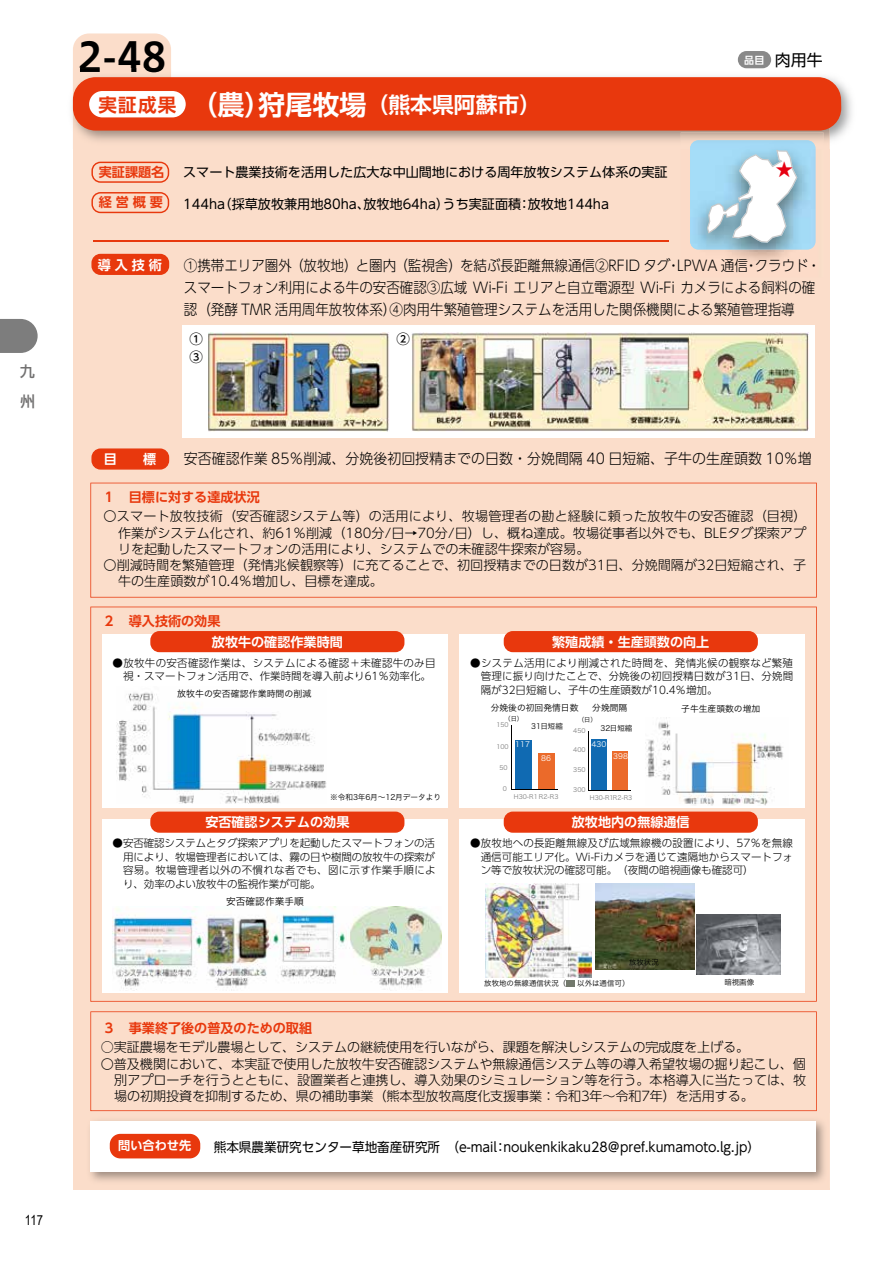
<style>
.page{position:relative;width:893px;height:1263px;background:#fff}
.page>*{position:absolute;margin:0;border:0;box-sizing:border-box;transform-origin:0 0}
.t1{font:40.5px "Hiragino UD Sans Std N W6 90 pv RKSJ H";color:#000}
.t2{font:21.9px "UD Shin Go Pro De Bold 90 pv RKSJ H";color:#fff}
.t3{font:18.6px "UD Shin Go Pro De Bold 90 pv RKSJ H";color:#e8380d}
.t4{font:17.7px "Koz Go Pr 6 N Regular 90 pv RKSJ H";color:#e60012}
.t5{font:15.9px "UD Shin Go Pro";color:#000}
.t6{font:500 14.85px/29.7px "UD Shin Go Pro";color:#727171}
.t7{font:14.55px/21.8px "UD Shin Go Pro Light 90 pv RKSJ H";color:#000;scale:.93 1}
.t8{font:14.55px "UD Shin Go Pro Light 90 pv RKSJ H";color:#000;scale:.96 1}
.t9{font:13.8px "Arial Narrow";color:#000}
.t10{font:13.5px "UD Shin Go Pro Medium 90 pv RKSJ H";color:#000}
.t11{font:13.05px "UD Shin Go Pro Light 90 pv RKSJ H";letter-spacing:-.005em;color:#000}
.t12{font:13.05px "UD Shin Go Pro Regular 90 pv RKSJ H";color:#000}
.t13{font:13.05px "UD Shin Go Pro Regular 90 pv RKSJ H";color:#000;scale:.96 1}
.t14{font:13.05px "UD Shin Go Pro Light 90 pv RKSJ H";letter-spacing:.015em;color:#000}
.t15{font:13.05px "UD Shin Go Pro De Bold 90 pv RKSJ H";color:#fff}
.t16{font:13.05px "UD Shin Go Pro De Bold 90 pv RKSJ H";color:#e8380d}
.t17{font:12.15px "UD Shin Go Pro De Bold 90 pv RKSJ H";color:#fff}
.t18{font:10.5px/13.5px "UD Shin Go Pro Light 90 pv RKSJ H";letter-spacing:.005em;color:#000;text-align:justify}
.t19{font:10.5px/13.5px "UD Shin Go Pro Light 90 pv RKSJ H";letter-spacing:.025em;color:#000;text-align:center}
.t20{font:9.75px "Hira Kaku Std N W3 90 pv RKSJ H";color:#000}
.t21{font:9px "Hira Kaku Std N W3 90 pv RKSJ H";color:#000}
.t22{font:8.7px "Hira Kaku Std N W3 90 pv RKSJ H";color:#000}
.t23{font:7.65px "Hira Kaku Std N W3 90 pv RKSJ H";color:#000}
.t24{font:7.5px "Hira Kaku Std N W3 90 pv RKSJ H";color:#000}
.t25{font:7.5px "Hira Kaku Std N W3 90 pv RKSJ H";letter-spacing:.005em;color:#fff}
.t26{font:6.15px "Hira Kaku Std N W3 90 pv RKSJ H";color:#7d7d7d}
.t27{font:6.15px "Hira Kaku Std N W3 90 pv RKSJ H";color:#000}
.s1{font-size:27.15px}
.s2{font-family:"UD Shin Go Pro De";font-weight:700;font-size:10.05px;color:#fff}
</style>
<div class="page">
<div style="left:73px;top:99px;width:756px;height:1091px;background:#fbddca"></div>
<div style="left:73px;top:33px;width:98px;height:82px;background:#fbddca;border-radius:16px"></div>
<img style="left:696px;top:149px;width:120px;height:112px">
<img style="left:690px;top:149px;width:125px;height:100px">
<svg style="left:707px;top:150px;width:90px;height:93px;background:#c4dde8"></svg>
<img style="left:72px;top:68px;width:780px;height:81px">
<img style="left:73px;top:115px;width:756px;height:34px">
<img style="left:73px;top:68px;width:98px;height:47px">
<img style="left:80px;top:68px;width:83px;height:4px">
<div style="left:73px;top:77px;width:768px;height:54px;background:#e8380d;border-radius:23px"></div>
<svg style="left:91px;top:162px;width:78px;height:21px"></svg>
<svg style="left:91px;top:192px;width:78px;height:21px"></svg>
<div style="left:91px;top:254px;width:78px;height:21px;background:#e8380d"></div>
<svg style="left:91px;top:448px;width:78px;height:22px;background:#e9461d"></svg>
<img style="left:90px;top:1113px;width:740px;height:75px">
<div style="left:91px;top:1121px;width:725px;height:51px;background:#fff"></div>
<div style="left:110px;top:1134px;width:90px;height:24px;background:#e8380d"></div>
<hr style="left:93px;top:240px;width:576px;height:2px;background:#e8380d">
<div style="left:182px;top:326px;width:632px;height:112px;background:#fff"></div>
<img style="left:208px;top:332px;width:181px;height:100px">
<img style="left:412px;top:333px;width:396px;height:98px">
<svg style="left:90px;top:1011px;width:727px;height:100px"></svg>
<svg style="left:90px;top:483px;width:727px;height:115px"></svg>
<svg style="left:90px;top:607px;width:727px;height:395px"></svg>
<div style="left:102px;top:634px;width:346px;height:174px;background:#fff"></div>
<div style="left:102px;top:819px;width:346px;height:174px;background:#fff"></div>
<div style="left:459px;top:634px;width:346px;height:174px;background:#fff"></div>
<div style="left:459px;top:819px;width:346px;height:174px;background:#fff"></div>
<div style="left:150px;top:631px;width:254px;height:21px;background:#e8380d"></div>
<div style="left:504px;top:631px;width:254px;height:21px;background:#e8380d"></div>
<svg style="left:150px;top:811px;width:254px;height:22px;background:#e94117"></svg>
<svg style="left:504px;top:811px;width:254px;height:22px;background:#e94117"></svg>
<img style="left:112px;top:907px;width:329px;height:83px">
<img style="left:595px;top:883px;width:99px;height:87px">
<img style="left:696px;top:915px;width:85px;height:59px">
<svg style="left:566px;top:980px;width:8px;height:7px"></svg>
<img style="left:485px;top:883px;width:106px;height:94px">
<img style="left:645px;top:717px;width:138px;height:89px">
<div style="left:515px;top:740px;width:17px;height:49px;background:#106ab2"></div>
<div style="left:538px;top:753px;width:17px;height:36px;background:#eb6a2a"></div>
<hr style="left:511px;top:725px;width:1px;height:64px;background:#000">
<hr style="left:512px;top:789px;width:46px;height:1px;background:#000">
<div style="left:592px;top:739px;width:15px;height:51px;background:#106ab2"></div>
<div style="left:613px;top:751px;width:15px;height:39px;background:#eb6a2a"></div>
<hr style="left:588px;top:731px;width:1px;height:59px;background:#000">
<hr style="left:589px;top:790px;width:42px;height:1px;background:#000">
<img style="left:117px;top:692px;width:209px;height:112px">
<div style="left:89px;top:91px;width:97px;height:26px;background:#fff;border-radius:13px"></div>
<svg style="left:0;top:319px;width:38px;height:34px"></svg>
<div style="left:738px;top:51px;width:33px;height:17px;background:#898989;border-radius:9px"></div>
<p class="t6" style="left:20px;top:356px;width:16px">九州</p>
<p class="t9" style="left:25px;top:1210px;width:20px">117</p>
<h1 class="t1" style="left:77px;top:26px;width:91px">2-48</h1>
<h3 class="t3" style="left:99px;top:90px;width:79px">実証成果</h3>
<h2 class="t2" style="left:190px;top:86px;width:352px"><span class="s1">（農）狩尾牧場</span>（熊本県阿蘇市）</h2>
<p class="t5" style="left:744px;top:47px;width:80px"><span class="s2">品目</span> 肉用牛</p>
<p class="t16" style="left:99px;top:162px;width:67px">実証課題名</p>
<p class="t16" style="left:99px;top:192px;width:66px">経営概要</p>
<p class="t15" style="left:98px;top:254px;width:66px">導入技術</p>
<p class="t12" style="left:183px;top:161px;width:486px">スマート農業技術を活用した広大な中山間地における周年放牧システム体系の実証</p>
<h3 class="t4" style="left:775px;top:159px;width:19px">★</h3>
<p class="t12" style="left:183px;top:193px;width:427px">144ha（採草放牧兼用地80ha、放牧地64ha）うち実証面積：放牧地144ha</p>
<p class="t7" style="left:184px;top:254px;width:686px">①携帯エリア圏外（放牧地）と圏内（監視舎）を結ぶ長距離無線通信②RFID タグ・LPWA 通信・クラウド・スマートフォン利用による牛の安否確認③広域 Wi-Fi エリアと自立電源型 Wi-Fi カメラによる飼料の確認（発酵 TMR 活用周年放牧体系）④肉用牛繁殖管理システムを活用した関係機関による繁殖管理指導</p>
<p class="t10" style="left:190px;top:328px;width:15px">①</p>
<p class="t10" style="left:396px;top:328px;width:15px">②</p>
<p class="t10" style="left:190px;top:346px;width:15px">③</p>
<p class="t15" style="left:104px;top:449px;width:54px">目　　標</p>
<p class="t8" style="left:184px;top:447px;width:656px">安否確認作業 85％削減、分娩後初回授精までの日数・分娩間隔 40 日短縮、子牛の生産頭数 10％増</p>
<p class="t16" style="left:103px;top:486px;width:159px">１　目標に対する達成状況</p>
<p class="t14" style="left:104px;top:506px;width:704px">〇スマート放牧技術（安否確認システム等）の活用により、牧場管理者の勘と経験に頼った放牧牛の安否確認（目視）</p>
<p class="t11" style="left:118px;top:522px;width:690px">作業がシステム化され、約61％削減（180分/日→70分/日）し、概ね達成。牧場従事者以外でも、BLEタグ探索アプ</p>
<p class="t11" style="left:118px;top:538px;width:473px">リを起動したスマートフォンの活用により、システムでの未確認牛探索が容易。</p>
<p class="t11" style="left:104px;top:554px;width:704px">〇削減時間を繁殖管理（発情兆候観察等）に充てることで、初回授精までの日数が31日、分娩間隔が32日短縮され、子</p>
<p class="t11" style="left:118px;top:571px;width:266px">牛の生産頭数が10.4％増加し、目標を達成。</p>
<p class="t16" style="left:103px;top:610px;width:119px">２　導入技術の効果</p>
<p class="t15" style="left:212px;top:631px;width:132px">放牧牛の確認作業時間</p>
<p class="t15" style="left:552px;top:631px;width:159px">繁殖成績・生産頭数の向上</p>
<p class="t19" style="left:113px;top:655px;width:324px">●放牧牛の安否確認作業は、システムによる確認＋未確認牛のみ目視・スマートフォン活用で、作業時間を導入前より61％効率化。</p>
<p class="t18" style="left:481px;top:655px;width:314px;text-indent:-10px">●システム活用により削減された時間を、発情兆候の観察など繁殖管理に振り向けたことで、分娩後の初回授精日数が31日、分娩間隔が32日短縮し、子牛の生産頭数が10.4％増加。</p>
<p class="t21" style="left:177px;top:687px;width:136px">放牧牛の安否確認作業時間の削減</p>
<p class="t23" style="left:330px;top:792px;width:112px">※令和3年6月～12月データより</p>
<p class="t22" style="left:491px;top:701px;width:89px">分娩後の初回発情日数</p>
<p class="t22" style="left:592px;top:701px;width:37px">分娩間隔</p>
<p class="t22" style="left:681px;top:702px;width:80px">子牛生産頭数の増加</p>
<p class="t25" style="left:515px;top:739px;width:16px">117</p>
<p class="t25" style="left:541px;top:752px;width:11px">86</p>
<p class="t26" style="left:503px;top:784px;width:6px">0</p>
<p class="t27" style="left:504px;top:714px;width:20px">（日）</p>
<p class="t27" style="left:578px;top:715px;width:20px">（日）</p>
<p class="t26" style="left:496px;top:720px;width:14px">150</p>
<p class="t24" style="left:531px;top:720px;width:33px">31日短縮</p>
<p class="t24" style="left:601px;top:722px;width:33px">32日短縮</p>
<p class="t26" style="left:573px;top:726px;width:14px">450</p>
<p class="t25" style="left:592px;top:738px;width:16px">430</p>
<p class="t26" style="left:496px;top:742px;width:14px">100</p>
<p class="t26" style="left:573px;top:745px;width:14px">400</p>
<p class="t25" style="left:613px;top:751px;width:16px">398</p>
<p class="t26" style="left:500px;top:763px;width:10px">50</p>
<p class="t26" style="left:573px;top:765px;width:14px">350</p>
<p class="t26" style="left:573px;top:785px;width:14px">300</p>
<p class="t26" style="left:514px;top:792px;width:46px">H30-R1 R2-R3</p>
<p class="t26" style="left:590px;top:793px;width:44px">H30-R1R2-R3</p>
<p class="t15" style="left:205px;top:812px;width:146px">安否確認システムの効果</p>
<p class="t15" style="left:572px;top:812px;width:119px">放牧地内の無線通信</p>
<p class="t18" style="left:123px;top:836px;width:314px;text-indent:-10px">●安否確認システムとタグ探索アプリを起動したスマートフォンの活用により、牧場管理者においては、霧の日や樹間の放牧牛の探索が容易。牧場管理者以外の不慣れな者でも、図に示す作業手順により、効率のよい放牧牛の監視作業が可能。</p>
<p class="t18" style="left:481px;top:836px;width:314px;text-indent:-10px">●放牧地への長距離無線及び広域無線機の設置により、57％を無線通信可能エリア化。Wi-Fiカメラを通じて遠隔地からスマートフォン等で放牧状況の確認可能。（夜間の暗視画像も確認可）</p>
<p class="t20" style="left:226px;top:894px;width:79px">安否確認作業手順</p>
<p class="t16" style="left:103px;top:1017px;width:211px">３　事業終了後の普及のための取組</p>
<p class="t24" style="left:629px;top:957px;width:31px">放牧状況</p>
<p class="t24" style="left:484px;top:978px;width:83px">放牧地の無線通信状況（</p>
<p class="t24" style="left:577px;top:978px;width:54px">以外は通信可）</p>
<p class="t24" style="left:724px;top:976px;width:31px">暗視画像</p>
<p class="t11" style="left:101px;top:1037px;width:650px">○実証農場をモデル農場として、システムの継続使用を行いながら、課題を解決しシステムの完成度を上げる。</p>
<p class="t11" style="left:101px;top:1053px;width:707px">〇普及機関において、本実証で使用した放牧牛安否確認システムや無線通信システム等の導入希望牧場の掘り起こし、個</p>
<p class="t11" style="left:114px;top:1069px;width:693px">別アプローチを行うとともに、設置業者と連携し、導入効果のシミュレーション等を行う。本格導入に当たっては、牧</p>
<p class="t11" style="left:114px;top:1085px;width:641px">場の初期投資を抑制するため、県の補助事業（熊本型放牧高度化支援事業：令和3年～令和7年）を活用する。</p>
<p class="t17" style="left:118px;top:1135px;width:74px">問い合わせ先</p>
<p class="t13" style="left:214px;top:1136px;width:570px">熊本県農業研究センター草地畜産研究所　（e-mail：noukenkikaku28＠pref.kumamoto.lg.jp）</p>
</div>
